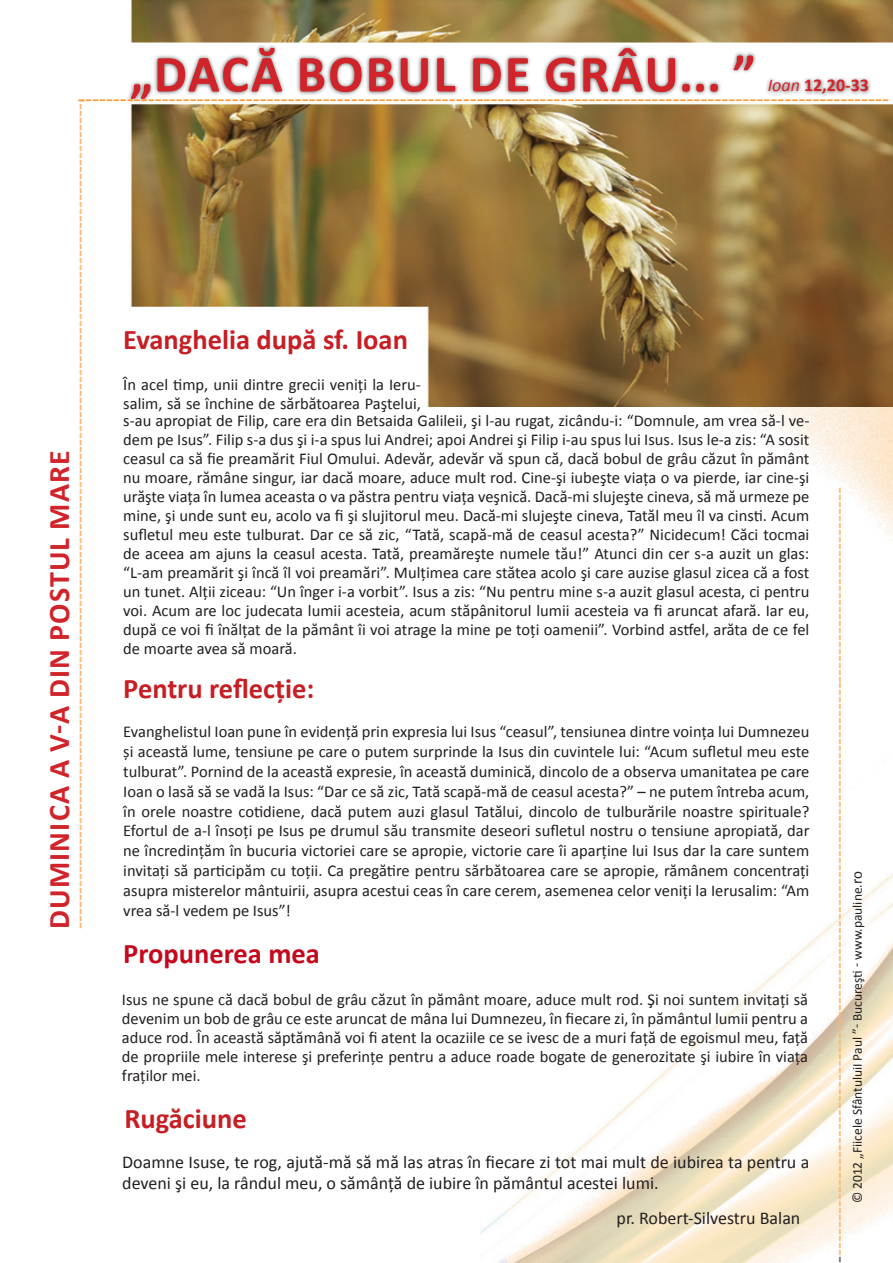
<style>
.page{position:relative;width:893px;height:1263px;background:#fff}
.page>*{position:absolute;margin:0;border:0;box-sizing:border-box;transform-origin:0 0}
.TITLULMARE{font:700 52.5px "Calibri";letter-spacing:.04em;color:#d1232a}
.TITLULMARE-2{font:700 30px "Calibri";letter-spacing:.04em;color:#d1232a}
.TITLULMARE_-_Copia{font:700 28.5px "Calibri";color:#c71e24}
.TITLULMARE_-_Copia-2{font:700 28.5px "Calibri";color:#c5081c}
.linea{font:21px "Times New Roman";color:#feb66e}
.linea-2{font:21px "Times New Roman";color:#fe9833}
.testo{font:18px/21.6px "Calibri";color:#231f20}
.TITLULMARE-3{font:700 18px "Calibri";color:#d1232a}
.testo-2{font:16.5px/19px "Calibri";color:#231f20;text-align:justify}
.TITLULMARE-4{font:13.5px "Calibri";color:#231f20}
.s1{font-weight:400;font-style:italic}
.s2{font-weight:700}
.s3{color:#6b6b6e}
.s4{font-size:15px}
</style>
<div class="page">
<img style="left:481px;top:406px;width:412px;height:857px">
<img style="left:130px;top:1px;width:763px;height:405px">
<div style="left:35px;top:43px;width:857px;height:61px;background:#fff"></div>
<div style="left:126px;top:44px;width:746px;height:59px;background:#231f20;opacity:.75"></div>
<p class="TITLULMARE-2" style="left:41px;top:929px;width:480px;rotate:-90deg">DUMINICA A V-A DIN POSTUL MARE</p>
<p class="TITLULMARE" style="left:130px;top:41px;width:627px">„DACĂ BOBUL DE GRÂU... ”</p>
<p class="TITLULMARE-3" style="left:768px;top:74px;width:103px"><span class="s1">Ioan</span> 12,20-33</p>
<p class="linea-2" style="left:78px;top:84px;width:813px"><span class="s2">-</span>-------------------------------------------------------------------------------------------------------------------</p>
<p class="linea" style="left:64px;top:929px;width:827px;rotate:-90deg">----------------------------------------------------------------------------------------------------------------------</p>
<p class="TITLULMARE_-_Copia" style="left:123px;top:322px;width:286px">Evanghelia după sf. Ioan</p>
<p class="testo-2" style="left:123px;top:374px;width:299px">În acel timp, unii dintre grecii veniţi la Ieru&shy;salim, să se închine de sărbătoarea Paştelui,</p>
<p class="testo-2" style="left:123px;top:410px;width:688px">s-au apropiat de Filip, care era din Betsaida Galileii, şi l-au rugat, zicându-i: “Domnule, am vrea să-l ve&shy;dem pe Isus”. Filip s-a dus şi i-a spus lui Andrei; apoi Andrei şi Filip i-au spus lui Isus. Isus le-a zis: “A sosit ceasul ca să fie preamărit Fiul Omului. Adevăr, adevăr vă spun că, dacă bobul de grâu căzut în pământ nu moare, rămâne singur, iar dacă moare, aduce mult rod. Cine-şi iubeşte viaţa o va pierde, iar cine-şi urăşte viaţa în lumea aceasta o va păstra pentru viaţa veşnică. Dacă-mi slujeşte cineva, să mă urmeze pe mine, şi unde sunt eu, acolo va fi şi slujitorul meu. Dacă-mi slujeşte cineva, Tatăl meu îl va cinsti. Acum sufletul meu este tulburat. Dar ce să zic, “Tată, scapă-mă de ceasul acesta?” Nicidecum! Căci tocmai de aceea am ajuns la ceasul acesta. Tată, preamăreşte numele tău!” Atunci din cer s-a auzit un glas: “L-am preamărit şi încă îl voi preamări”. Mulţimea care stătea acolo şi care auzise glasul zicea că a fost un tunet. Alţii ziceau: “Un înger i-a vorbit”. Isus a zis: “Nu pentru mine s-a auzit glasul acesta, ci pentru voi. Acum are loc judecata lumii acesteia, acum stăpânitorul lumii acesteia va fi aruncat afară. Iar eu, după ce voi fi înălţat de la pământ îi voi atrage la mine pe toţi oamenii”. Vorbind astfel, arăta de ce fel de moarte avea să moară.</p>
<p class="TITLULMARE_-_Copia" style="left:123px;top:671px;width:192px">Pentru reflecţie:</p>
<p class="testo-2" style="left:123px;top:721px;width:688px;line-height:19.8px">Evanghelistul Ioan pune în evidență prin expresia lui Isus “ceasul”, tensiunea dintre voința lui Dumnezeu și această lume, tensiune pe care o putem surprinde la Isus din cuvintele lui: “Acum sufletul meu este tulburat”. Pornind de la această expresie, în această duminică, dincolo de a observa umanitatea pe care Ioan o lasă să se vadă la Isus: “Dar ce să zic, Tată scapă-mă de ceasul acesta?” – ne putem întreba acum, în orele noastre cotidiene, dacă putem auzi glasul Tatălui, dincolo de tulburările noastre spirituale?<br>Efortul de a-l însoți pe Isus pe drumul său transmite deseori sufletul nostru o tensiune apropiată, dar ne încredințăm în bucuria victoriei care se apropie, victorie care îi aparține lui Isus dar la care suntem invitați să participăm cu toţii. Ca pregătire pentru sărbătoarea care se apropie, rămânem concentrați asupra misterelor mântuirii, asupra acestui ceas în care cerem, asemenea celor veniți la Ierusalim: “Am vrea să-l vedem pe Isus”!</p>
<p class="TITLULMARE_-_Copia-2" style="left:123px;top:935px;width:198px">Propunerea mea</p>
<p class="testo-2" style="left:122px;top:989px;width:688px">Isus ne spune că dacă bobul de grâu căzut în pământ moare, aduce mult rod. Şi noi suntem invitaţi să devenim un bob de grâu ce este aruncat de mâna lui Dumnezeu, în fiecare zi, în pământul lumii pentru a aduce rod. În această săptămână voi fi atent la ocaziile ce se ivesc de a muri faţă de egoismul meu, faţă de propriile mele interese şi preferinţe pentru a aduce roade bogate de generozitate şi iubire în viaţa fraţilor mei.</p>
<p class="TITLULMARE_-_Copia" style="left:124px;top:1100px;width:124px">Rugăciune</p>
<p class="testo" style="left:122px;top:1150px;width:689px">Doamne Isuse, te rog, ajută-mă să mă las atras în fiecare zi tot mai mult de iubirea ta pentru a deveni şi eu, la rândul meu, o sămânţă de iubire în pământul acestei lumi.</p>
<p class="testo" style="left:617px;top:1207px;width:185px">pr. Robert-Silvestru Balan</p>
<p class="linea" style="left:824px;top:1263px;width:778px;rotate:-90deg"><span class="s3">-</span>--------------------------------------------------------------------------------------------------------------</p>
<p class="TITLULMARE-4" style="left:849px;top:1203px;width:334px;rotate:-90deg">© 2012 „Fiicele SfântuluiI Paul ”- Bucureşti - www.pauline.<span class="s4">ro</span></p>
</div>
